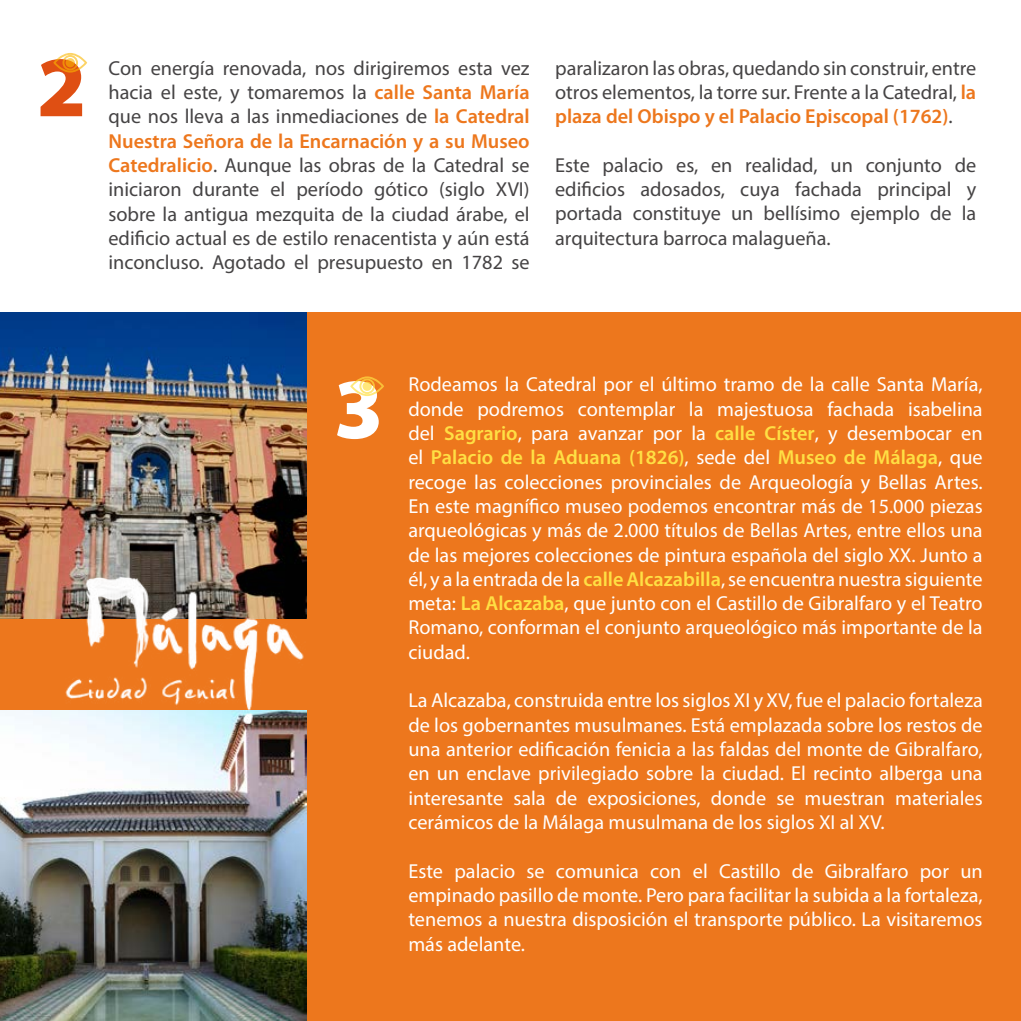
<style>
.page{position:relative;width:1021px;height:1021px;background:#fff}
.page>*{position:absolute;margin:0;border:0;box-sizing:border-box;transform-origin:0 0}
.t1{font:900 86.4px "Myriad Pro";color:#df4f13}
.t2{font:900 86.4px "Myriad Pro";color:#fff}
.t3{font:20.25px/24.3px "Myriad Pro";color:#fff;text-align:justify}
.t4{font:20.25px/24.3px "Myriad Pro";color:#454344;text-align:justify}
.s1{font-weight:600;color:#ed771d}
.s2{font-weight:600;color:#ffdf44}
</style>
<div class="page">
<div style="left:0;top:313px;width:1020px;height:707px;background:#ed771d"></div>
<img style="left:0;top:710px;width:306px;height:310px">
<svg style="left:53px;top:53px;width:34px;height:20px"></svg>
<svg style="left:350px;top:376px;width:34px;height:20px"></svg>
<img style="left:0;top:313px;width:306px;height:305px">
<img style="left:65px;top:571px;width:241px;height:152px">
<h1 class="t1" style="left:37px;top:38px;width:51px">2</h1>
<p class="t4" style="left:108px;top:55px;width:422px">Con energía renovada, nos dirigiremos esta vez hacia el este, y tomaremos la <span class="s1">calle Santa María </span>que nos lleva a las inmediaciones de <span class="s1">la Catedral Nuestra Señora de la Encarnación y a su Museo Catedralicio</span>. Aunque las obras de la Catedral se iniciaron durante el período gótico (siglo XVI) sobre la antigua mezquita de la ciudad árabe, el edificio actual es de estilo renacentista y aún está inconcluso. Agotado el presupuesto en 1782 se</p>
<p class="t4" style="left:555px;top:55px;width:422px">paralizaron las obras, quedando sin construir, entre otros elementos, la torre sur. Frente a la Catedral, <span class="s1">la plaza del Obispo y el Palacio Episcopal (1762)</span>.</p>
<p class="t4" style="left:555px;top:152px;width:422px">Este palacio es, en realidad, un conjunto de edificios adosados, cuya fachada principal y portada constituye un bellísimo ejemplo de la arquitectura barroca malagueña.</p>
<h1 class="t2" style="left:334px;top:360px;width:51px">3</h1>
<p class="t3" style="left:408px;top:372px;width:576px">Rodeamos la Catedral por el último tramo de la calle Santa María, donde podremos contemplar la majestuosa fachada isabelina del <span class="s2">Sagrario</span>, para avanzar por la <span class="s2">calle Císter</span>, y desembocar en el <span class="s2">Palacio de la Aduana (1826)</span>, sede del <span class="s2">Museo de Málaga</span>, que recoge las colecciones provinciales de Arqueología y Bellas Artes.<br>En este magnífico museo podemos encontrar más de 15.000 piezas arqueológicas y más de 2.000 títulos de Bellas Artes, entre ellos una de las mejores colecciones de pintura española del siglo XX. Junto a él, y a la entrada de la <span class="s2">calle Alcazabilla</span>, se encuentra nuestra siguiente meta: <span class="s2">La Alcazaba</span>, que junto con el Castillo de Gibralfaro y el Teatro Romano, conforman el conjunto arqueológico más importante de la ciudad.</p>
<p class="t3" style="left:408px;top:688px;width:576px">La Alcazaba, construida entre los siglos XI y XV, fue el palacio fortaleza de los gobernantes musulmanes. Está emplazada sobre los restos de una anterior edificación fenicia a las faldas del monte de Gibralfaro, en un enclave privilegiado sobre la ciudad. El recinto alberga una interesante sala de exposiciones, donde se muestran materiales cerámicos de la Málaga musulmana de los siglos XI al XV.</p>
<p class="t3" style="left:408px;top:858px;width:576px">Este palacio se comunica con el Castillo de Gibralfaro por un empinado pasillo de monte. Pero para facilitar la subida a la fortaleza, tenemos a nuestra disposición el transporte público. La visitaremos más adelante.</p>
</div>
